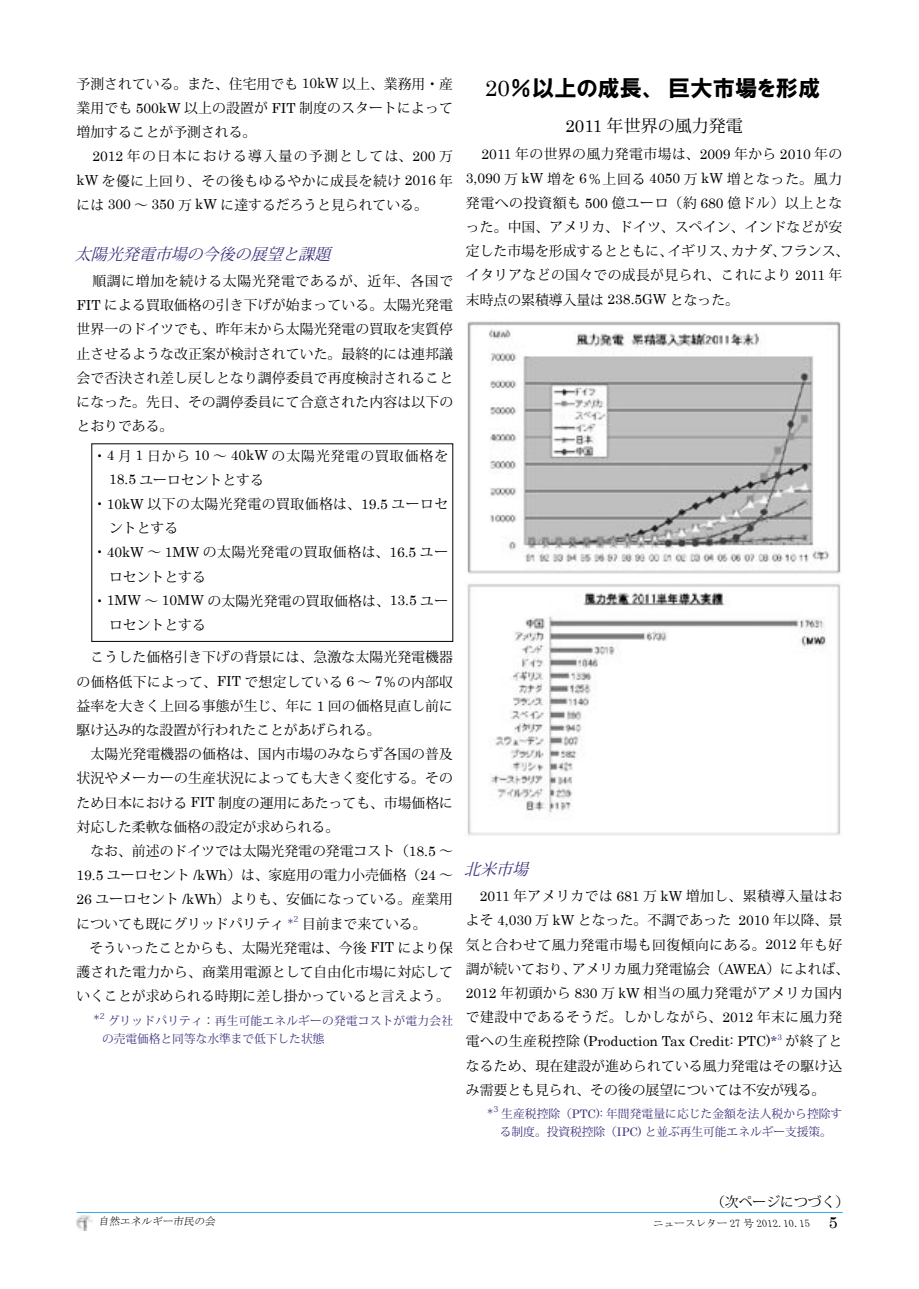
<style>
.page{position:relative;width:919px;height:1289px;background:#fff}
.page>*{position:absolute;margin:0;border:0;box-sizing:border-box;transform-origin:0 0}
.t1{font:22.35px "HGP Soei Kakugothic UB";color:#000}
.t2{font:16.95px "Koz Min Std";color:#000}
.t3{font:italic 15.9px "Koz Min Std";color:#392e7a}
.t4{font:13.8px/24.2px "Koz Min Std";letter-spacing:.01em;color:#000;text-align:justify}
.t5{font:13.8px/24.2px "Koz Min Std";letter-spacing:.035em;color:#000;text-align:center}
.t6{font:13.8px "Century";color:#000}
.t7{font:13.8px "Koz Min Std";letter-spacing:.045em;color:#000}
.t8{font:13.8px "Koz Min Std";letter-spacing:.07em;color:#000}
.t9{font:13.8px "Koz Min Std";color:#392e7a}
.t10{font:11.7px/18px "Koz Min Std";letter-spacing:.01em;color:#392e7a}
.t11{font:10.65px "MS Mincho";color:#000}
.t12{font:8.1px "Koz Min Std";color:#392e7a}
.t13{font:8.1px "Century";color:#392e7a}
.s1{font-family:"Century"}
.s2{color:#392e7a}
.s3{font-family:"Koz Min Std"}
.s4{font-family:"Century";font-size:15.9px}
</style>
<div class="page">
<img style="left:77px;top:1215px;width:15px;height:15px">
<hr style="left:77px;top:1212px;width:765px;height:1px;background:#36a7e9">
<img style="left:467px;top:584px;width:374px;height:252px">
<img style="left:467px;top:321px;width:374px;height:253px">
<p class="t4" style="left:77px;top:72px;width:378px">予測されている。また、住宅用でも <span class="s1">10kW</span> 以上、業務用・産業用でも <span class="s1">500kW</span> 以上の設置が <span class="s1">FIT</span> 制度のスタートによって増加することが予測される。</p>
<p class="t4" style="left:77px;top:144px;width:378px;text-indent:16px"><span class="s1">2012</span> 年の日本における導入量の予測としては、<span class="s1">200</span> 万<span class="s1">kW</span> を優に上回り、その後もゆるやかに成長を続け <span class="s1">2016</span> 年には <span class="s1">300</span> ～ <span class="s1">350</span> 万 <span class="s1">kW</span> に達するだろうと見られている。</p>
<p class="t3" style="left:75px;top:244px;width:262px">太陽光発電市場の今後の展望と課題</p>
<p class="t4" style="left:77px;top:269px;width:378px;text-indent:16px">順調に増加を続ける太陽光発電であるが、近年、各国で<span class="s1">FIT</span> による買取価格の引き下げが始まっている。太陽光発電世界一のドイツでも、昨年末から太陽光発電の買取を実質停止させるような改正案が検討されていた。最終的には連邦議会で否決され差し戻しとなり調停委員で再度検討されることになった。先日、その調停委員にて合意された内容は以下のとおりである。</p>
<p class="t8" style="left:93px;top:447px;width:357px">・<span class="s1">4</span> 月 <span class="s1">1</span> 日から <span class="s1">10</span> ～ <span class="s1">40kW</span> の太陽光発電の買取価格を</p>
<p class="t4" style="left:109px;top:467px;width:156px"><span class="s1">18.5</span> ユーロセントとする</p>
<p class="t5" style="left:93px;top:492px;width:357px">・<span class="s1">10kW</span> 以下の太陽光発電の買取価格は、<span class="s1">19.5</span> ユーロセ</p>
<p class="t4" style="left:109px;top:516px;width:71px">ントとする</p>
<p class="t7" style="left:93px;top:543px;width:357px">・<span class="s1">40kW</span> ～ <span class="s1">1MW</span> の太陽光発電の買取価格は、<span class="s1">16.5</span> ユー</p>
<p class="t4" style="left:109px;top:564px;width:98px">ロセントとする</p>
<p class="t4" style="left:93px;top:588px;width:357px">・<span class="s1">1MW</span> ～ <span class="s1">10MW</span> の太陽光発電の買取価格は、<span class="s1">13.5</span> ユー</p>
<p class="t4" style="left:109px;top:613px;width:98px">ロセントとする</p>
<p class="t4" style="left:77px;top:645px;width:378px;text-align:left">　こうした価格引き下げの背景には、急激な太陽光発電機器の価格低下によって、<span class="s1">FIT</span> で想定している <span class="s1">6</span> ～ <span class="s1">7</span>％の内部収益率を大きく上回る事態が生じ、年に <span class="s1">1</span> 回の価格見直し前に駆け込み的な設置が行われたことがあげられる。<br>　太陽光発電機器の価格は、国内市場のみならず各国の普及状況やメーカーの生産状況によっても大きく変化する。そのため日本における <span class="s1">FIT</span> 制度の運用にあたっても、市場価格に対応した柔軟な価格の設定が求められる。<br>　なお、前述のドイツでは太陽光発電の発電コスト（<span class="s1">18.5</span> ～<br><span class="s1">19.5</span> ユーロセント <span class="s1">/kWh</span>）は、家庭用の電力小売価格（<span class="s1">24</span> ～<br><span class="s1">26</span> ユーロセント <span class="s1">/kWh</span>）よりも、安価になっている。産業用についても既にグリッドパリティ <span class="s2">*</span></p>
<p class="t12" style="left:293px;top:913px;width:6px">2</p>
<p class="t4" style="left:302px;top:911px;width:126px">目前まで来ている。</p>
<p class="t4" style="left:89px;top:935px;width:365px">そういったことからも、太陽光発電は、今後 <span class="s1">FIT</span> により保</p>
<p class="t4" style="left:77px;top:959px;width:378px">護された電力から、商業用電源として自由化市場に対応して</p>
<p class="t4" style="left:77px;top:984px;width:375px">いくことが求められる時期に差し掛かっていると言えよう。</p>
<p class="t9" style="left:94px;top:1011px;width:8px">*</p>
<p class="t12" style="left:100px;top:1010px;width:6px">2</p>
<p class="t10" style="left:102px;top:1011px;width:352px;text-indent:6px">グリッドパリティ：再生可能エネルギーの発電コストが電力会社の売電価格と同等な水準まで低下した状態</p>
<h1 class="t1" style="left:485px;top:77px;width:337px"><span class="s1">20</span>％以上の成長、巨大市場を形成</h1>
<p class="t2" style="left:565px;top:116px;width:179px"><span class="s1">2011</span> 年世界の風力発電</p>
<p class="t4" style="left:466px;top:142px;width:385px;text-align:left;text-indent:16px"><span class="s1">2011</span> 年の世界の風力発電市場は、<span class="s1">2009</span> 年から <span class="s1">2010</span> 年の<br><span class="s1">3,090</span> 万 <span class="s1">kW</span> 増を <span class="s1">6</span>％上回る <span class="s1">4050</span> 万 <span class="s1">kW</span> 増となった。風力発電への投資額も <span class="s1">500</span> 億ユーロ（約 <span class="s1">680</span> 億ドル）以上となった。中国、アメリカ、ドイツ、スペイン、インドなどが安定した市場を形成するとともに、イギリス、カナダ、フランス、イタリアなどの国々での成長が見られ、これにより <span class="s1">2011</span> 年末時点の累積導入量は <span class="s1">238.5GW</span> となった。</p>
<p class="t3" style="left:464px;top:859px;width:71px">北米市場</p>
<p class="t5" style="left:466px;top:884px;width:385px"><span class="s1">2011</span> 年アメリカでは <span class="s1">681</span> 万 <span class="s1">kW</span> 増加し、累積導入量はお<br>よそ <span class="s1">4,030</span> 万 <span class="s1">kW</span> となった。不調であった <span class="s1">2010</span> 年以降、景気と合わせて風力発電市場も回復傾向にある。<span class="s1">2012</span> 年も好調が続いており、アメリカ風力発電協会（<span class="s1">AWEA</span>）によれば、<span class="s1">2012</span> 年初頭から <span class="s1">830</span> 万 k<span class="s1">W</span> 相当の風力発電がアメリカ国内で建設中であるそうだ。しかしながら、<span class="s1">2012</span> 年末に風力発</p>
<p class="t6" style="left:466px;top:1029px;width:313px"><span class="s3">電への生産税控除</span> (Production Tax Credit: PTC)<span class="s2">*</span></p>
<p class="t13" style="left:777px;top:1029px;width:6px">3</p>
<p class="t4" style="left:466px;top:1029px;width:378px;text-indent:320px">が終了となるため、現在建設が進められている風力発電はその駆け込み需要とも見られ、その後の展望については不安が残る。</p>
<p class="t9" style="left:487px;top:1105px;width:8px">*</p>
<p class="t12" style="left:493px;top:1104px;width:6px">3</p>
<p class="t10" style="left:500px;top:1104px;width:344px">生産税控除（<span class="s1">PTC):</span> 年間発電量に応じた金額を法人税から控除する制度。投資税控除（<span class="s1">IPC)</span> と並ぶ再生可能エネルギー支援策。</p>
<p class="t4" style="left:711px;top:1189px;width:140px">（次ページにつづく）</p>
<p class="t11" style="left:98px;top:1215px;width:120px">自然エネルギー市民の会</p>
<p class="t11" style="left:653px;top:1217px;width:186px">ニュースレター 27 号 2012.10.15 <span class="s4">5</span></p>
</div>
